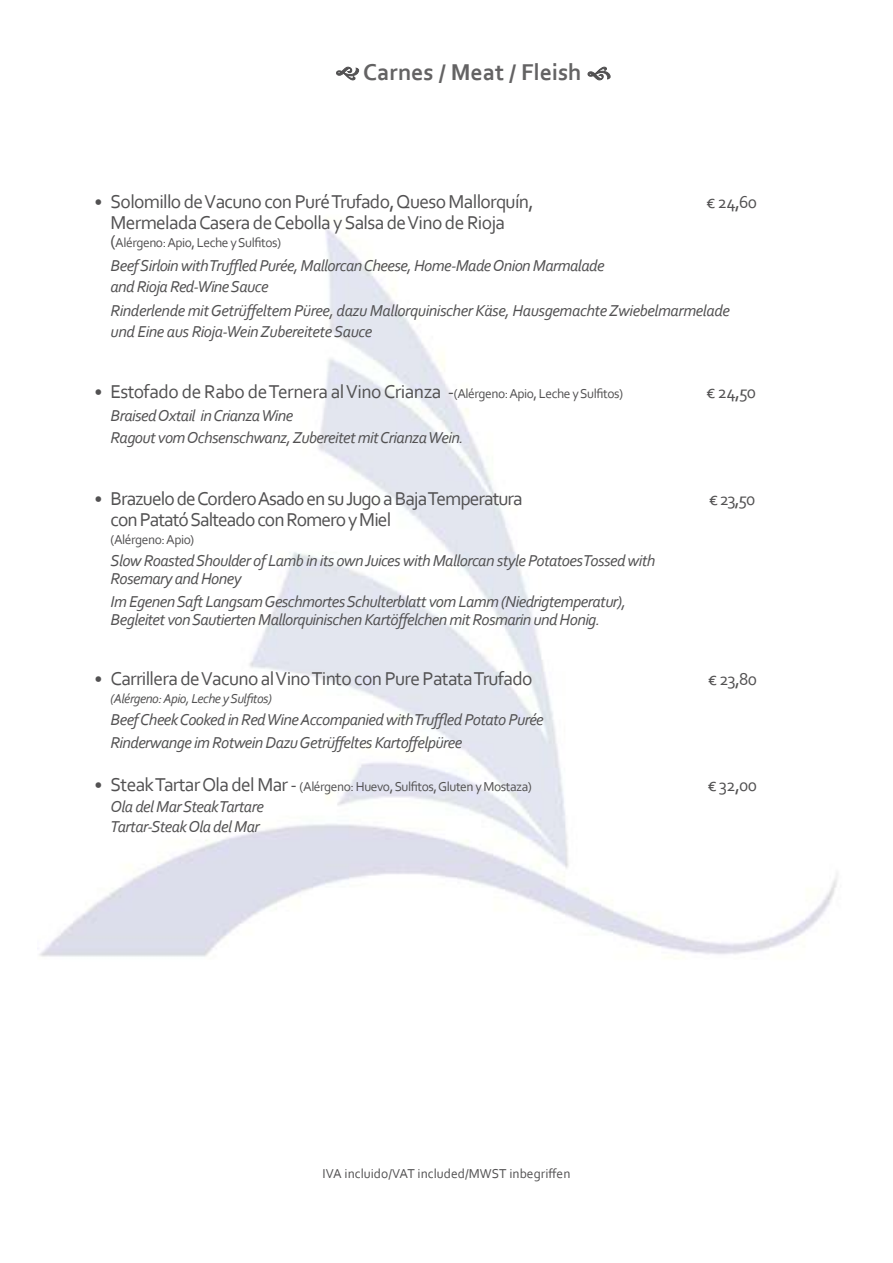
<style>
.page{position:relative;width:893px;height:1263px;background:#fff}
.page>*{position:absolute;margin:0;border:0;box-sizing:border-box;transform-origin:0 0}
.t1{font:700 24px "Corbel";color:rgb(82 81 82/.9)}
.t2{font:19.5px "Corbel";letter-spacing:-.035em;color:#525152}
.t3{font:18px "Corbel";letter-spacing:-.035em;color:#525152}
.t4{font:italic 16.5px/21px "Corbel";letter-spacing:-.035em;color:#525152}
.t5{font:13.5px "Corbel";letter-spacing:-.035em;color:#525152}
.t6{font:13.5px "Corbel";color:#525152}
.t7{font:italic 13.5px "Corbel";letter-spacing:-.035em;color:#525152}
.s1{font-size:18px}
.s2{font-size:13.5px}
.s3{font-size:19.5px}
</style>
<div class="page">
<h1 class="t1" style="left:363px;top:63px;width:220px">Carnes / Meat / Fleish</h1>
<p class="t2" style="left:94px;top:194px;width:441px"><span class="s1">ï</span> Solomillo de Vacuno con Puré Trufado, Queso Mallorquín,</p>
<p class="t3" style="left:706px;top:195px;width:52px">€ 24,60</p>
<p class="t2" style="left:111px;top:215px;width:396px">Mermelada Casera de Cebolla y Salsa de Vino de Rioja</p>
<p class="t5" style="left:111px;top:237px;width:172px"><span class="s1">(</span>Alérgeno: Apio, Leche y Sulfitos)</p>
<p class="t4" style="left:111px;top:256px;width:495px">Beef Sirloin with Truffled Purée, Mallorcan Cheese, Home‐Made Onion Marmalade and Rioja Red‐Wine Sauce</p>
<p class="t4" style="left:111px;top:301px;width:621px">Rinderlende mit Getrüffeltem Püree, dazu Mallorquinischer Käse, Hausgemachte Zwiebelmarmelade und Eine aus Rioja‐Wein Zubereitete Sauce</p>
<p class="t2" style="left:94px;top:384px;width:530px"><span class="s1">ï</span> Estofado de Rabo de Ternera al Vino Crianza ‐<span class="s2">(Alérgeno: Apio, Leche y Sulfitos)</span></p>
<p class="t3" style="left:706px;top:385px;width:51px">€ 24,50</p>
<p class="t4" style="left:111px;top:406px;width:355px;line-height:22.5px">Braised Oxtail in Crianza Wine<br>Ragout vom Ochsenschwanz, Zubereitet mit Crianza Wein.</p>
<p class="t2" style="left:95px;top:491px;width:430px"><span class="s1">ï</span> Brazuelo de Cordero Asado en su Jugo a Baja Temperatura</p>
<p class="t3" style="left:709px;top:492px;width:48px">€ 23,50</p>
<p class="t2" style="left:111px;top:512px;width:282px">con Patató Salteado con Romero y Miel</p>
<p class="t5" style="left:111px;top:534px;width:85px">(Alérgeno: Apio)</p>
<p class="t4" style="left:111px;top:553px;width:546px;line-height:18px">Slow Roasted Shoulder of Lamb in its own Juices with Mallorcan style Potatoes Tossed with<br>Rosemary and Honey</p>
<p class="t4" style="left:111px;top:594px;width:517px;line-height:18px">Im Egenen Saft Langsam Geschmortes Schulterblatt vom Lamm (Niedrigtemperatur),<br>Begleitet von Sautierten Mallorquinischen Kartöffelchen mit Rosmarin und Honig.</p>
<p class="t2" style="left:95px;top:671px;width:439px"><span class="s1">ï</span> Carrillera de Vacuno al Vino Tinto con Pure Patata Trufado</p>
<p class="t3" style="left:708px;top:672px;width:51px">€ 23,80</p>
<p class="t7" style="left:111px;top:693px;width:163px">(Alérgeno: Apio, Leche y Sulfitos)</p>
<p class="t4" style="left:111px;top:710px;width:435px;line-height:22.5px">Beef Cheek Cooked in Red Wine Accompanied with Truffled Potato Purée<br>Rinderwange im Rotwein Dazu Getrüffeltes Kartoffelpüree</p>
<p class="t5" style="left:95px;top:782px;width:439px"><span class="s1">ï</span> <span class="s3">Steak Tartar Ola del Mar ‐</span> (Alérgeno: Huevo, Sulfitos, Gluten y Mostaza)</p>
<p class="t3" style="left:707px;top:778px;width:51px">€ 32,00</p>
<p class="t4" style="left:111px;top:799px;width:155px;line-height:19.5px">Ola del Mar Steak Tartare<br>Tartar‐Steak Ola del Mar</p>
<p class="t6" style="left:322px;top:1168px;width:249px">IVA incluido/VAT included/MWST inbegriffen</p>
</div>
